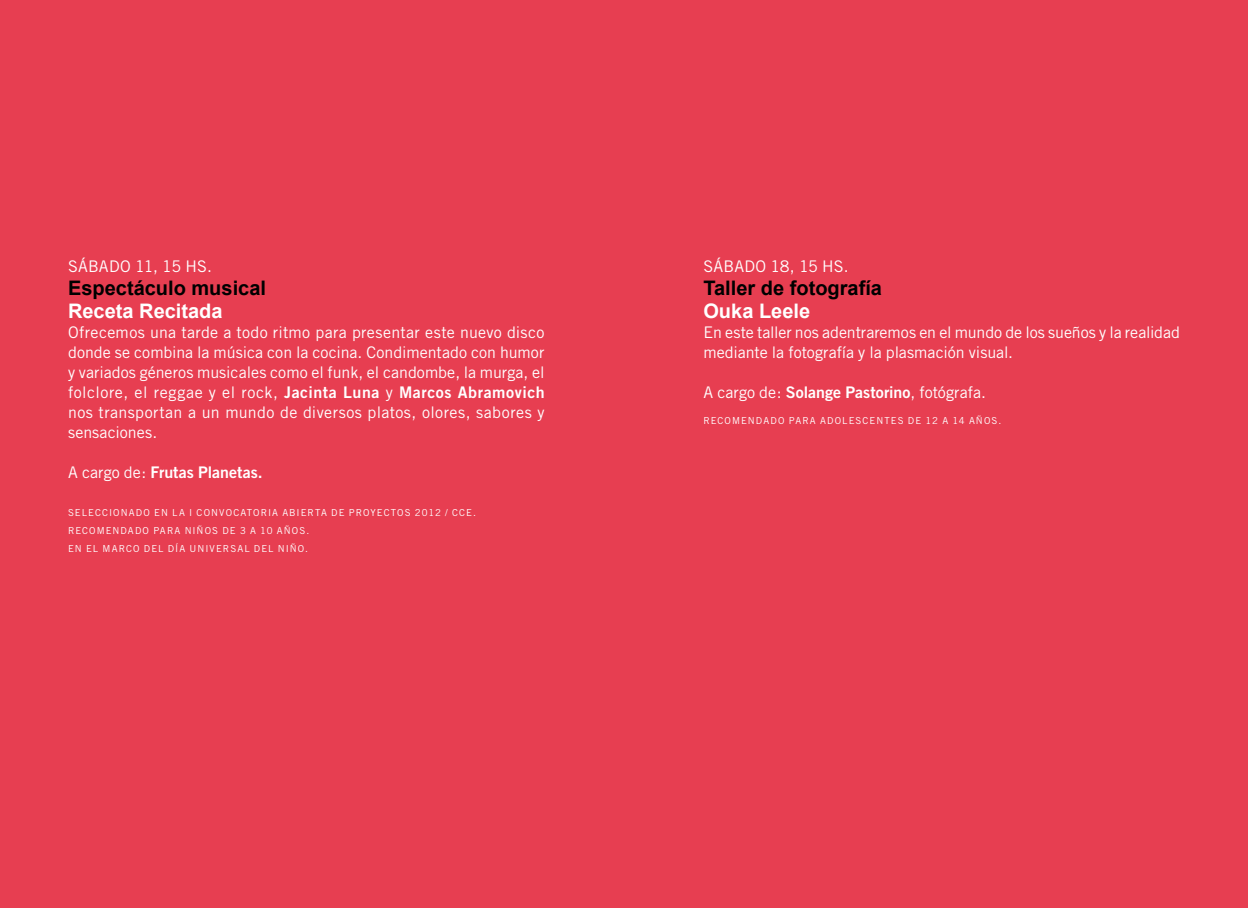
<style>
.page{position:relative;width:1248px;height:908px;background:#fff}
.page>*{position:absolute;margin:0;border:0;box-sizing:border-box;transform-origin:0 0}
.t1{font:700 20px "Arial";color:#000}
.t2{font:700 20px "Arial";color:#fff}
.t3{font:16px/20px "Trade Gothic";color:#fff;text-align:justify}
.t4{font:16px/20px "Trade Gothic";letter-spacing:.025em;color:#fff}
.t5{font:16px "Trade Gothic Bold Two";letter-spacing:.03em;color:#fff}
.t6{font:16px "Trade Gothic Bold Two";color:#fff}
.t7{font:9.6px/17.8px "Trade Gothic";letter-spacing:.11em;color:#fff}
.s1{font-family:"Trade Gothic"}
.s2{font-family:"Trade Gothic Bold Two"}
</style>
<div class="page">
<div style="left:0;top:0;width:1247px;height:907px;background:#e73e51"></div>
<p class="t3" style="left:68px;top:256px;width:145px">SÁBADO 11, 15 HS.</p>
<p class="t1" style="left:68px;top:274px;width:199px">Espectáculo musical</p>
<p class="t2" style="left:68px;top:297px;width:156px">Receta Recitada</p>
<p class="t3" style="left:68px;top:322px;width:478px">Ofrecemos una tarde a todo ritmo para presentar este nuevo disco donde se combina la música con la cocina. Condimentado con humor y variados géneros musicales como el funk, el candombe, la murga, el</p>
<p class="t5" style="left:68px;top:382px;width:478px"><span class="s1">folclore, el reggae y el rock,</span> Jacinta Luna <span class="s1">y</span> Marcos Abramovich</p>
<p class="t4" style="left:68px;top:402px;width:478px">nos transportan a un mundo de diversos platos, olores, sabores y sensaciones.</p>
<p class="t6" style="left:68px;top:462px;width:196px"><span class="s1">A cargo de:</span> Frutas Planetas.</p>
<p class="t7" style="left:68px;top:503px;width:409px">SELECCIONADO EN LA I CONVOCATORIA ABIERTA DE PROYECTOS 2012 / CCE.<br>RECOMENDADO PARA NIÑOS DE 3 A 10 AÑOS.<br>EN EL MARCO DEL DÍA UNIVERSAL DEL NIÑO.</p>
<p class="t3" style="left:703px;top:256px;width:147px">SÁBADO 18, 15 HS.</p>
<p class="t1" style="left:703px;top:274px;width:180px">Taller de fotografía</p>
<p class="t2" style="left:703px;top:297px;width:108px">Ouka Leele</p>
<p class="t3" style="left:703px;top:322px;width:478px">En este taller nos adentraremos en el mundo de los sueños y la realidad mediante la fotografía y la plasmación visual.</p>
<p class="t3" style="left:703px;top:382px;width:284px">A cargo de: <span class="s2">Solange Pastorino</span>, fotógrafa.</p>
<p class="t7" style="left:703px;top:412px;width:299px">RECOMENDADO PARA ADOLESCENTES DE 12 A 14 AÑOS.</p>
</div>
